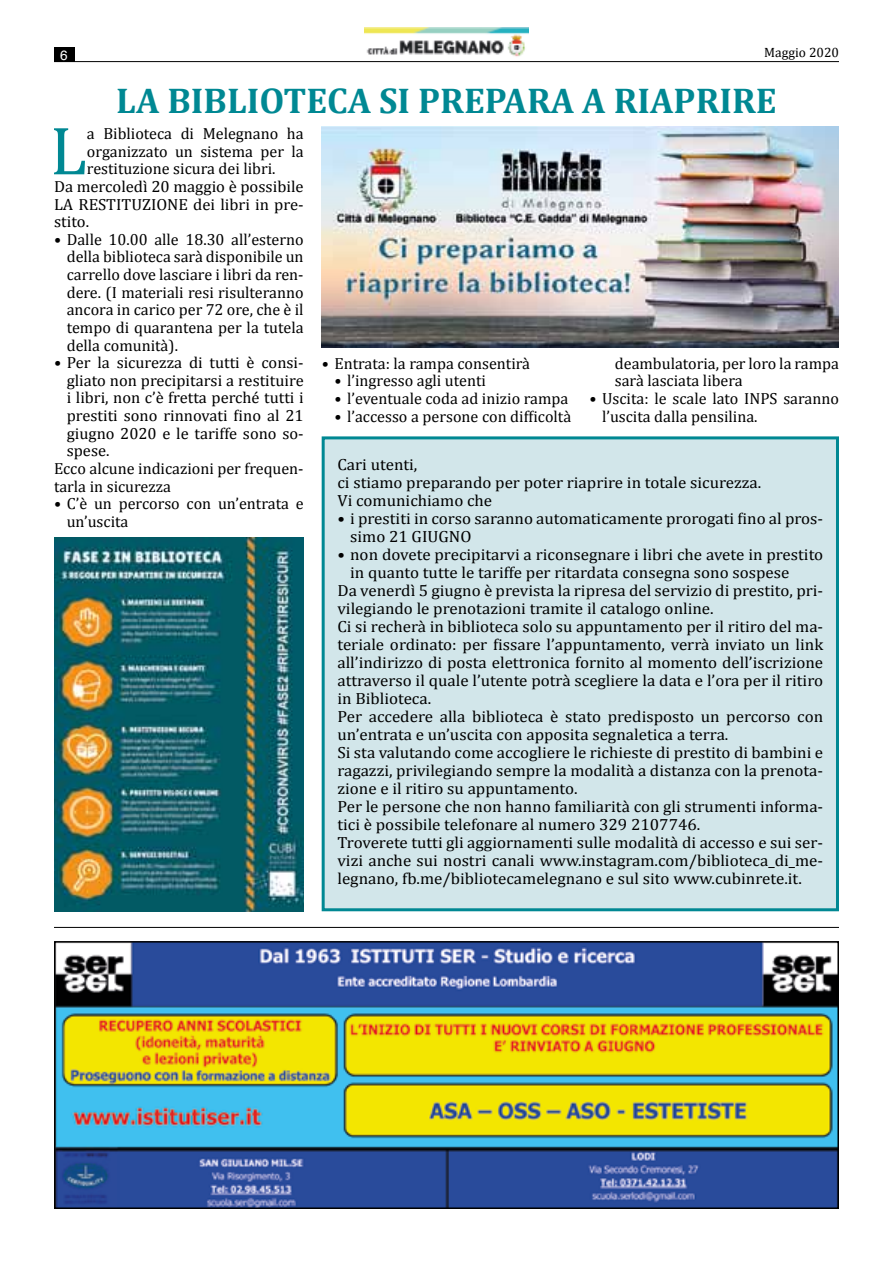
<style>
.page{position:relative;width:893px;height:1263px;background:#fff}
.page>*{position:absolute;margin:0;border:0;box-sizing:border-box;transform-origin:0 0}
.t1{font:69px "Cambria";color:#008893}
.t2{font:700 36px "Cambria";color:#008893}
.t3{font:16.2px/18px "Cambria";color:#000;scale:1.05 1}
.t4{font:16.2px/17.5px "Cambria";color:#000}
.t5{font:13.5px "Cambria";color:#000}
.t6{font:13.5px "Helvetica";color:#fff}
</style>
<div class="page">
<div style="left:54px;top:47px;width:20px;height:15px;background:#000"></div>
<hr style="left:54px;top:61px;width:785px;height:1px;background:#000">
<img style="left:364px;top:28px;width:164px;height:29px">
<hr style="left:54px;top:927px;width:785px;height:1px;background:#000">
<img style="left:57px;top:944px;width:779px;height:262px">
<div style="left:54px;top:941px;width:785px;height:268px;border:2px solid #000"></div>
<img style="left:54px;top:537px;width:250px;height:374px">
<img style="left:322px;top:126px;width:517px;height:222px">
<div style="left:323px;top:438px;width:514px;height:472px;background:#d2e6ea"></div>
<div style="left:322px;top:436px;width:517px;height:475px;border:3px solid #008893"></div>
<p class="t6" style="left:60px;top:44px;width:9px">6</p>
<p class="t5" style="left:764px;top:45px;width:76px">Maggio 2020</p>
<h2 class="t2" style="left:116px;top:75px;width:662px">LA BIBLIOTECA SI PREPARA A RIAPRIRE</h2>
<h1 class="t1" style="left:50px;top:110px;width:39px">L</h1>
<p class="t4" style="left:87px;top:125px;width:218px">a Biblioteca di Melegnano ha</p>
<p class="t4" style="left:87px;top:142px;width:218px">organizzato un sistema per la</p>
<p class="t4" style="left:87px;top:160px;width:190px">restituzione sicura dei libri.</p>
<p class="t4" style="left:54px;top:178px;width:251px">Da mercoledì 20 maggio è possibile</p>
<p class="t4" style="left:54px;top:195px;width:251px">LA RESTITUZIONE dei libri in pre-</p>
<p class="t4" style="left:54px;top:213px;width:37px">stito.</p>
<p class="t4" style="left:67px;top:230px;width:238px;text-align:justify;text-indent:-13px">• Dalle 10.00 alle 18.30 all’esterno della biblioteca sarà disponibile un carrello dove lasciare i libri da ren&shy;dere. (I materiali resi risulteranno ancora in carico per 72 ore, che è il tempo di quarantena per la tutela della comunità).</p>
<p class="t4" style="left:54px;top:354px;width:251px">• Per la sicurezza di tutti è consi-</p>
<p class="t4" style="left:67px;top:371px;width:238px">gliato non precipitarsi a restituire</p>
<p class="t4" style="left:67px;top:389px;width:238px">i libri, non c’è fretta perché tutti i</p>
<p class="t4" style="left:67px;top:407px;width:238px">prestiti sono rinnovati fino al 21</p>
<p class="t4" style="left:67px;top:424px;width:238px">giugno 2020 e le tariffe sono so-</p>
<p class="t4" style="left:67px;top:442px;width:44px">spese.</p>
<p class="t4" style="left:54px;top:460px;width:251px">Ecco alcune indicazioni per frequen-</p>
<p class="t4" style="left:54px;top:477px;width:119px">tarla in sicurezza</p>
<p class="t4" style="left:67px;top:495px;width:238px;text-indent:-13px">• C’è un percorso con un’entrata e un’uscita</p>
<p class="t4" style="left:322px;top:354px;width:210px">• Entrata: la rampa consentirà</p>
<p class="t4" style="left:334px;top:372px;width:153px">• l’ingresso agli utenti</p>
<p class="t4" style="left:334px;top:390px;width:235px">• l’eventuale coda ad inizio rampa</p>
<p class="t4" style="left:334px;top:407px;width:238px">• l’accesso a persone con difficoltà</p>
<p class="t4" style="left:615px;top:354px;width:226px">deambulatoria, per loro la rampa sarà lasciata libera</p>
<p class="t4" style="left:602px;top:390px;width:238px;text-indent:-13px">• Uscita: le scale lato INPS saranno l’uscita dalla pensilina.</p>
<p class="t3" style="left:337px;top:455px;width:405px">Cari utenti,<br>ci stiamo preparando per poter riaprire in totale sicurezza.<br>Vi comunichiamo che</p>
<p class="t3" style="left:350px;top:509px;width:452px;text-indent:-13px">• i prestiti in corso saranno automaticamente prorogati fino al pros&shy;simo 21 GIUGNO</p>
<p class="t3" style="left:337px;top:545px;width:464px">• non dovete precipitarvi a riconsegnare i libri che avete in prestito</p>
<p class="t3" style="left:350px;top:564px;width:420px">in quanto tutte le tariffe per ritardata consegna sono sospese</p>
<p class="t3" style="left:337px;top:582px;width:464px">Da venerdì 5 giugno è prevista la ripresa del servizio di prestito, pri-</p>
<p class="t3" style="left:337px;top:600px;width:360px">vilegiando le prenotazioni tramite il catalogo online.</p>
<p class="t3" style="left:337px;top:618px;width:464px">Ci si recherà in biblioteca solo su appuntamento per il ritiro del ma-</p>
<p class="t3" style="left:337px;top:636px;width:464px">teriale ordinato: per fissare l’appuntamento, verrà inviato un link</p>
<p class="t3" style="left:337px;top:654px;width:464px">all’indirizzo di posta elettronica fornito al momento dell’iscrizione</p>
<p class="t3" style="left:337px;top:672px;width:464px">attraverso il quale l’utente potrà scegliere la data e l’ora per il ritiro</p>
<p class="t3" style="left:337px;top:690px;width:91px">in Biblioteca.</p>
<p class="t3" style="left:337px;top:708px;width:464px">Per accedere alla biblioteca è stato predisposto un percorso con</p>
<p class="t3" style="left:337px;top:726px;width:374px">un’entrata e un’uscita con apposita segnaletica a terra.</p>
<p class="t3" style="left:337px;top:744px;width:464px">Si sta valutando come accogliere le richieste di prestito di bambini e</p>
<p class="t3" style="left:337px;top:762px;width:464px">ragazzi, privilegiando sempre la modalità a distanza con la prenota-</p>
<p class="t3" style="left:337px;top:780px;width:230px">zione e il ritiro su appuntamento.</p>
<p class="t3" style="left:337px;top:798px;width:464px">Per le persone che non hanno familiarità con gli strumenti informa-</p>
<p class="t3" style="left:337px;top:816px;width:347px">tici è possibile telefonare al numero 329 2107746.</p>
<p class="t3" style="left:337px;top:834px;width:464px">Troverete tutti gli aggiornamenti sulle modalità di accesso e sui ser-</p>
<p class="t3" style="left:337px;top:852px;width:464px">vizi anche sui nostri canali www.instagram.com/biblioteca_di_me-</p>
<p class="t3" style="left:337px;top:870px;width:444px">legnano, fb.me/bibliotecamelegnano e sul sito www.cubinrete.it.</p>
</div>
